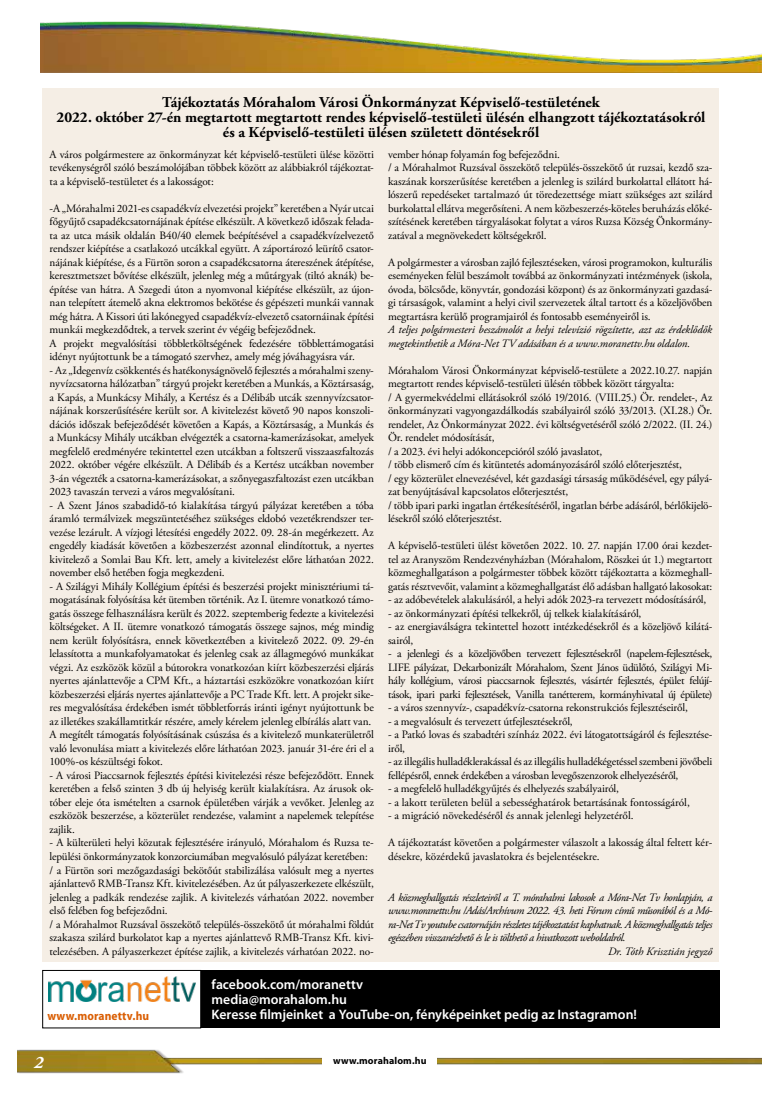
<style>
.page{position:relative;width:762px;height:1099px;background:#fff}
.page>*{position:absolute;margin:0;border:0;box-sizing:border-box;transform-origin:0 0}
.t1{font:italic 700 17.5px "Adobe Garamond Pro";color:#fff}
.t2{font:700 15px/15px "Adobe Garamond Pro";letter-spacing:.005em;color:#000;text-align:center}
.t3{font:600 13.75px/15px "Myriad Pro";color:#fff}
.t4{font:700 semi-condensed 12.25px "Myriad Pro";letter-spacing:.01em;color:#da5f05}
.t5{font:11.25px/13.5px "Adobe Garamond Pro";letter-spacing:-.01em;color:#000}
.t6{font:italic 11.25px "Adobe Garamond Pro";letter-spacing:-.04em;color:#000}
.t7{font:italic 11.25px/13.5px "Adobe Garamond Pro";letter-spacing:-.01em;color:#000}
.t8{font:italic 11.25px "Adobe Garamond Pro";color:#000}
.t9{font:700 10px "Myriad Pro";letter-spacing:.01em;color:#000}
</style>
<div class="page">
<img style="left:41px;top:21px;width:721px;height:51px">
<img style="left:18px;top:1049px;width:744px;height:24px">
<div style="left:322px;top:1053px;width:115px;height:14px;background:#fff"></div>
<div style="left:43px;top:89px;width:676px;height:873px;background:#f5eee5"></div>
<div style="left:201px;top:970px;width:518px;height:58px;background:#000"></div>
<div style="left:43px;top:970px;width:158px;height:58px;border:1px solid #000"></div>
<img style="left:48px;top:976px;width:148px;height:25px">
<p class="t2" style="left:57px;top:95px;width:650px">Tájékoztatás Mórahalom Városi Önkormányzat Képviselő-testületének<br>2022. október 27-én megtartott megtartott rendes képviselő-testületi ülésén elhangzott tájékoztatásokról és a Képviselő-testületi ülésen született döntésekről</p>
<p class="t5" style="left:50px;top:148px;width:326px;text-align:justify">A város polgármestere az önkormányzat két képviselő-testületi ülése közötti tevékenységről szóló beszámolójában többek között az alábbiakról tájékoztat&shy;ta a képviselő-testületet és a lakosságot:</p>
<p class="t5" style="left:50px;top:202px;width:326px">-A „Mórahalmi 2021-es csapadékvíz elvezetési projekt” keretében a Nyár utcai főgyűjtő csapadékcsatornájának építése elkészült. A következő időszak felada&shy;ta az utca másik oldalán B40/40 elemek beépítésével a csapadékvízelvezető rendszer kiépítése a csatlakozó utcákkal együtt. A záportározó leürítő csator&shy;nájának kiépítése, és a Fürtön soron a csapadékcsatorna átereszének átépítése, keresztmetszet bővítése elkészült, jelenleg még a műtárgyak (tiltó aknák) be&shy;építése van hátra. A Szegedi úton a nyomvonal kiépítése elkészült, az újon&shy;nan telepített átemelő akna elektromos bekötése és gépészeti munkái vannak még hátra. A Kissori úti lakónegyed csapadékvíz-elvezető csatornáinak építési munkái megkezdődtek, a tervek szerint év végéig befejeződnek.<br>A projekt megvalósítási többletköltségének fedezésére többlettámogatási idényt nyújtottunk be a támogató szervhez, amely még jóváhagyásra vár.</p>
<p class="t5" style="left:50px;top:364px;width:326px;text-align:justify">- Az „Idegenvíz csökkentés és hatékonyságnövelő fejlesztés a mórahalmi szen - nyvízcsatorna hálózatban” tárgyú projekt keretében a Munkás, a Köztársaság, a Kapás, a Munkácsy Mihály, a Kertész és a Délibáb utcák szennyvízcsator&shy;nájának korszerűsítésére került sor. A kivitelezést követő 90 napos konszoli&shy;dációs időszak befejeződését követően a Kapás, a Köztársaság, a Munkás és a Munkácsy Mihály utcákban elvégezték a csatorna-kamerázásokat, amelyek megfelelő eredményére tekintettel ezen utcákban a foltszerű visszaaszfaltozás 2022. október végére elkészült. A Délibáb és a Kertész utcákban november 3-án végezték a csatorna-kamerázásokat, a szőnyegaszfaltozást ezen utcákban 2023 tavaszán tervezi a város megvalósítani.</p>
<p class="t5" style="left:50px;top:499px;width:326px;text-align:justify">- A Szent János szabadidő-tó kialakítása tárgyú pályázat keretében a tóba áramló termálvizek megszüntetéséhez szükséges eldobó vezetékrendszer ter&shy;vezése lezárult. A vízjogi létesítési engedély 2022. 09. 28-án megérkezett. Az engedély kiadását követően a közbeszerzést azonnal elindítottuk, a nyertes kivitelező a Somlai Bau Kft. lett, amely a kivitelezést előre láthatóan 2022. november első hetében fogja megkezdeni.</p>
<p class="t5" style="left:50px;top:580px;width:326px">- A Szilágyi Mihály Kollégium építési és beszerzési projekt minisztériumi tá&shy;mogatásának folyósítása két ütemben történik. Az I. ütemre vonatkozó támo&shy;gatás összege felhasználásra került és 2022. szeptemberig fedezte a kivitelezési költségeket. A II. ütemre vonatkozó támogatás összege sajnos, még mindig nem került folyósításra, ennek következtében a kivitelező 2022. 09. 29-én lelassította a munkafolyamatokat és jelenleg csak az állagmegóvó munkákat végzi. Az eszközök közül a bútorokra vonatkozóan kiírt közbeszerzési eljárás nyertes ajánlattevője a CPM Kft., a háztartási eszközökre vonatkozóan kiírt közbeszerzési eljárás nyertes ajánlattevője a PC Trade Kft. lett. A projekt sike&shy;res megvalósítása érdekében ismét többletforrás iránti igényt nyújtottunk be az illetékes szakállamtitkár részére, amely kérelem jelenleg elbírálás alatt van.<br>A megítélt támogatás folyósításának csúszása és a kivitelező munkaterületről való levonulása miatt a kivitelezés előre láthatóan 2023. január 31-ére éri el a 100%-os készültségi fokot.</p>
<p class="t5" style="left:50px;top:769px;width:326px;text-align:justify">- A városi Piaccsarnok fejlesztés építési kivitelezési része befejeződött. Ennek keretében a felső szinten 3 db új helyiség került kialakításra. Az árusok ok&shy;tóber eleje óta ismételten a csarnok épületében várják a vevőket. Jelenleg az eszközök beszerzése, a közterület rendezése, valamint a napelemek telepítése zajlik.</p>
<p class="t5" style="left:50px;top:836px;width:326px">- A külterületi helyi közutak fejlesztésére irányuló, Mórahalom és Ruzsa te&shy;lepülési önkormányzatok konzorciumában megvalósuló pályázat keretében: / a Fürtön sori mezőgazdasági bekötőút stabilizálása valósult meg a nyertes ajánlattevő RMB-Transz Kft. kivitelezésében. Az út pályaszerkezete elkészült, jelenleg a padkák rendezése zajlik. A kivitelezés várhatóan 2022. november első felében fog befejeződni.<br>/ a Mórahalmot Ruzsával összekötő település-összekötő út mórahalmi földút szakasza szilárd burkolatot kap a nyertes ajánlattevő RMB-Transz Kft. kivi&shy;telezésében. A pályaszerkezet építése zajlik, a kivitelezés várhatóan 2022. no-</p>
<p class="t5" style="left:388px;top:148px;width:326px">vember hónap folyamán fog befejeződni.<br>/ a Mórahalmot Ruzsával összekötő település-összekötő út ruzsai, kezdő sza&shy;kaszának korszerűsítése keretében a jelenleg is szilárd burkolattal ellátott há&shy;lószerű repedéseket tartalmazó út töredezettsége miatt szükséges azt szilárd burkolattal ellátva megerősíteni. A nem közbeszerzés-köteles beruházás előké&shy;szítésének keretében tárgyalásokat folytat a város Ruzsa Község Önkormány&shy;zatával a megnövekedett költségekről.</p>
<p class="t5" style="left:388px;top:256px;width:326px;text-align:justify">A polgármester a városban zajló fejlesztéseken, városi programokon, kulturális eseményeken felül beszámolt továbbá az önkormányzati intézmények (iskola, óvoda, bölcsőde, könyvtár, gondozási központ) és az önkormányzati gazdasá&shy;gi társaságok, valamint a helyi civil szervezetek által tartott és a közeljövőben megtartásra kerülő programjairól és fontosabb eseményeiről is.</p>
<p class="t7" style="left:388px;top:323px;width:326px">A teljes polgármesteri beszámolót a helyi televízió rögzítette, azt az érdeklődők megtekinthetik a Móra-Net TV adásában és a www.moranettv.hu oldalon.</p>
<p class="t5" style="left:388px;top:364px;width:326px">Mórahalom Városi Önkormányzat képviselő-testülete a 2022.10.27. napján megtartott rendes képviselő-testületi ülésén többek között tárgyalta:<br>/ A gyermekvédelmi ellátásokról szóló 19/2016. (VIII.25.) Ör. rendelet-, Az önkormányzati vagyongazdálkodás szabályairól szóló 33/2013. (XI.28.) Ör. rendelet, Az Önkormányzat 2022. évi költségvetéséről szóló 2/2022. (II. 24.)<br>Ör. rendelet módosítását,<br>/ a 2023. évi helyi adókoncepcióról szóló javaslatot,<br>/ több elismerő cím és kitüntetés adományozásáról szóló előterjesztést,<br>/ egy közterület elnevezésével, két gazdasági társaság működésével, egy pályá&shy;zat benyújtásával kapcsolatos előterjesztést,<br>/ több ipari parki ingatlan értékesítéséről, ingatlan bérbe adásáról, bérlőkijelö&shy;lésekről szóló előterjesztést.</p>
<p class="t5" style="left:388px;top:539px;width:326px;text-align:justify">A képviselő-testületi ülést követően 2022. 10. 27. napján 17.00 órai kezdet&shy;tel az Aranyszöm Rendezvényházban (Mórahalom, Röszkei út 1.) megtartott közmeghallgatáson a polgármester többek között tájékoztatta a közmeghall&shy;gatás résztvevőit, valamint a közmeghallgatást élő adásban hallgató lakosokat:</p>
<p class="t5" style="left:388px;top:593px;width:320px">- az adóbevételek alakulásáról, a helyi adók 2023-ra tervezett módosításáról,</p>
<p class="t5" style="left:388px;top:607px;width:255px">- az önkormányzati építési telkekről, új telkek kialakításáról,</p>
<p class="t5" style="left:388px;top:620px;width:326px">- az energiaválságra tekintettel hozott intézkedésekről és a közeljövő kilátá&shy;sairól,</p>
<p class="t5" style="left:388px;top:647px;width:326px;text-align:justify">- a jelenlegi és a közeljövőben tervezett fejlesztésekről (napelem-fejlesztések, LIFE pályázat, Dekarbonizált Mórahalom, Szent János üdülőtó, Szilágyi Mi&shy;hály kollégium, városi piaccsarnok fejlesztés, vásártér fejlesztés, épület felújí&shy;tások, ipari parki fejlesztések, Vanilla tanétterem, kormányhivatal új épülete)</p>
<p class="t5" style="left:388px;top:701px;width:301px">- a város szennyvíz-, csapadékvíz-csatorna rekonstrukciós fejlesztéseiről,</p>
<p class="t5" style="left:388px;top:715px;width:186px">- a megvalósult és tervezett útfejlesztésekről,</p>
<p class="t5" style="left:388px;top:728px;width:326px">- a Patkó lovas és szabadtéri színház 2022. évi látogatottságáról és fejlesztése&shy;iről,</p>
<p class="t5" style="left:388px;top:755px;width:326px">- az illegális hulladéklerakással és az illegális hulladékégetéssel szembeni jövőbeli fellépésről, ennek érdekében a városban levegőszenzorok elhelyezéséről,</p>
<p class="t5" style="left:388px;top:782px;width:232px">- a megfelelő hulladékgyűjtés és elhelyezés szabályairól,</p>
<p class="t5" style="left:388px;top:796px;width:303px">- a lakott területen belül a sebességhatárok betartásának fontosságáról,</p>
<p class="t5" style="left:388px;top:809px;width:247px">- a migráció növekedéséről és annak jelenlegi helyzetéről.</p>
<p class="t5" style="left:388px;top:836px;width:326px">A tájékoztatást követően a polgármester válaszolt a lakosság által feltett kér&shy;désekre, közérdekű javaslatokra és bejelentésekre.</p>
<p class="t6" style="left:388px;top:890px;width:326px">A közmeghallgatás részleteiről a T. mórahalmi lakosok a Móra-Net Tv honlapján, a</p>
<p class="t6" style="left:388px;top:903px;width:326px">www.moranettv.hu /Adás/Archívum 2022. 43. heti Fórum című műsorából és a Mó-</p>
<p class="t6" style="left:388px;top:917px;width:326px">ra-Net Tv youtube csatornáján részletes tájékoztatást kaphatnak. A közmeghallgatás teljes</p>
<p class="t6" style="left:388px;top:930px;width:239px">egészében visszanézhető és le is tölthető a hivatkozott weboldalról.</p>
<p class="t8" style="left:608px;top:944px;width:106px">Dr. Tóth Krisztián jegyző</p>
<p class="t3" style="left:212px;top:976px;width:153px">facebook.com/moranettv media@morahalom.hu</p>
<p class="t4" style="left:47px;top:1008px;width:103px">www.moranettv.hu</p>
<p class="t3" style="left:212px;top:1006px;width:427px">Keresse filmjeinket a YouTube-on, fényképeinket pedig az Instagramon!</p>
<h1 class="t1" style="left:34px;top:1051px;width:11px">2</h1>
<p class="t9" style="left:333px;top:1054px;width:95px">www.morahalom.hu</p>
</div>
